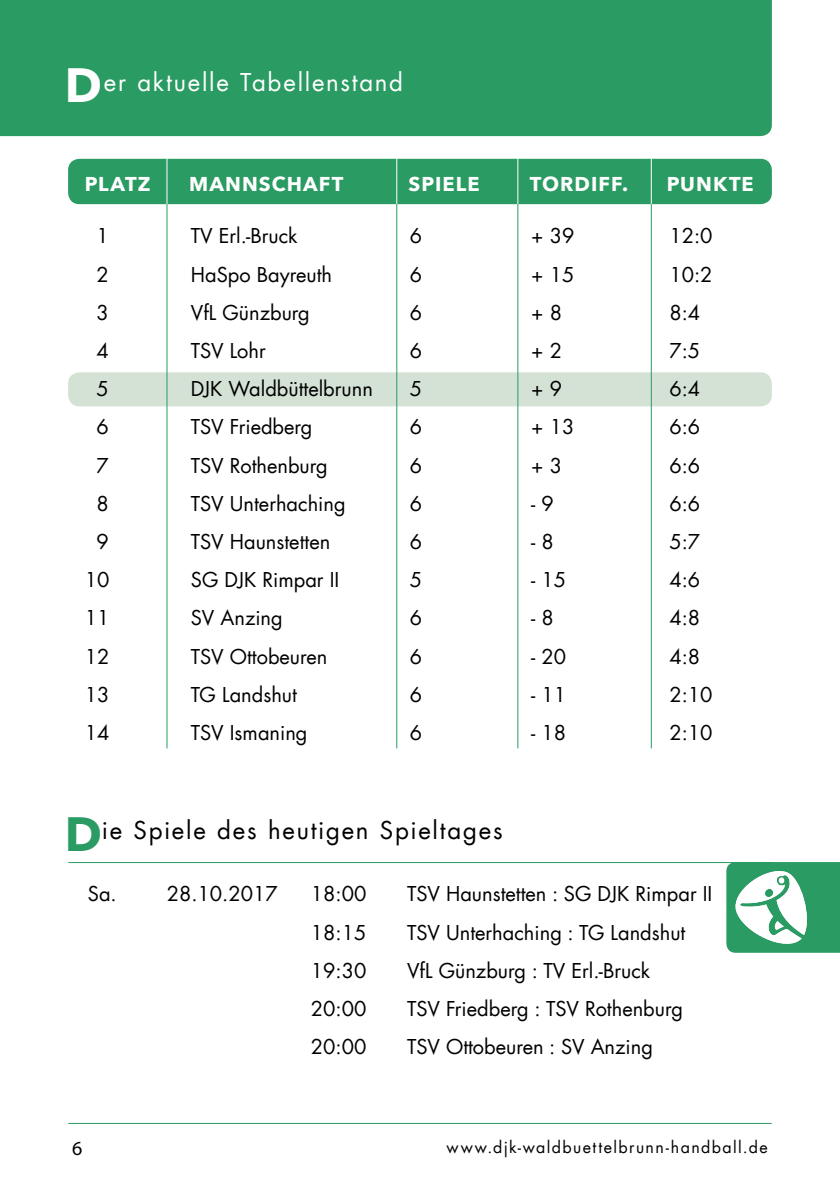
<style>
.page{position:relative;width:840px;height:1191px;background:#fff}
.page>*{position:absolute;margin:0;border:0;box-sizing:border-box;transform-origin:0 0}
.t1{font:24px "Futura Com";letter-spacing:.07em;color:#000}
.t2{font:24px "Futura Com";letter-spacing:.08em;color:#fff}
.t3{font:20px "Futura Com";color:#000}
.t4{font:700 20px "Avenir Next";letter-spacing:.055em;color:#fff}
.t5{font:20px "Myriad Pro";color:#000}
.t6{font:16px "Futura Com";letter-spacing:.09em;color:#000}
.s1{font-family:"Avenir Next";font-weight:700;font-size:48px}
.s2{font-family:"Avenir Next";font-weight:700;font-size:48px;color:#2a9b62}
</style>
<div class="page">
<hr style="left:69px;top:1123px;width:702px;height:1px;background:#2a9b62">
<div style="left:68px;top:159px;width:703px;height:45px;background:#2a9b62;border-radius:11px"></div>
<div style="left:68px;top:372px;width:703px;height:34px;background:#d4e2d6;border-radius:11px"></div>
<hr style="left:166px;top:171px;width:1px;height:577px;background:#2a9b62">
<hr style="left:396px;top:171px;width:1px;height:577px;background:#2a9b62">
<hr style="left:517px;top:171px;width:1px;height:577px;background:#2a9b62">
<hr style="left:650px;top:171px;width:1px;height:577px;background:#2a9b62">
<hr style="left:166px;top:154px;width:1px;height:50px;background:#fff">
<hr style="left:396px;top:154px;width:1px;height:50px;background:#fff">
<hr style="left:517px;top:154px;width:1px;height:50px;background:#fff">
<hr style="left:650px;top:154px;width:1px;height:50px;background:#fff">
<hr style="left:69px;top:862px;width:702px;height:1px;background:#2a9b62">
<div style="left:0;top:0;width:771px;height:136px;background:#2a9b62"></div>
<svg style="left:726px;top:862px;width:113px;height:91px"></svg>
<p class="t2" style="left:65px;top:65px;width:340px"><span class="s1">D</span>er aktuelle Tabellenstand</p>
<p class="t4" style="left:85px;top:167px;width:67px">PLATZ</p>
<p class="t4" style="left:189px;top:167px;width:156px">MANNSCHAFT</p>
<p class="t4" style="left:408px;top:167px;width:72px">SPIELE</p>
<p class="t4" style="left:529px;top:167px;width:100px">TORDIFF.</p>
<p class="t4" style="left:666px;top:167px;width:89px">PUNKTE</p>
<p class="t3" style="left:96px;top:222px;width:14px">1</p>
<p class="t3" style="left:191px;top:222px;width:108px">TV Erl.-Bruck</p>
<p class="t3" style="left:409px;top:222px;width:14px">6</p>
<p class="t3" style="left:531px;top:222px;width:45px">+ 39</p>
<p class="t3" style="left:669px;top:222px;width:45px">12:0</p>
<p class="t3" style="left:96px;top:260px;width:14px">2</p>
<p class="t3" style="left:191px;top:260px;width:143px">HaSpo Bayreuth</p>
<p class="t3" style="left:409px;top:260px;width:14px">6</p>
<p class="t3" style="left:531px;top:260px;width:45px">+ 15</p>
<p class="t3" style="left:669px;top:260px;width:45px">10:2</p>
<p class="t3" style="left:96px;top:299px;width:14px">3</p>
<p class="t3" style="left:191px;top:299px;width:120px">VfL Günzburg</p>
<p class="t3" style="left:409px;top:299px;width:14px">6</p>
<p class="t3" style="left:531px;top:299px;width:32px">+ 8</p>
<p class="t3" style="left:669px;top:299px;width:32px">8:4</p>
<p class="t3" style="left:96px;top:337px;width:14px">4</p>
<p class="t3" style="left:191px;top:337px;width:76px">TSV Lohr</p>
<p class="t3" style="left:409px;top:337px;width:14px">6</p>
<p class="t3" style="left:531px;top:337px;width:32px">+ 2</p>
<p class="t3" style="left:669px;top:337px;width:32px">7:5</p>
<p class="t3" style="left:96px;top:375px;width:61px">5 D</p>
<p class="t3" style="left:204px;top:375px;width:170px">JK Waldbüttelbrunn</p>
<p class="t3" style="left:409px;top:375px;width:14px">5</p>
<p class="t3" style="left:531px;top:375px;width:32px">+ 9</p>
<p class="t3" style="left:669px;top:375px;width:32px">6:4</p>
<p class="t3" style="left:96px;top:413px;width:14px">6</p>
<p class="t3" style="left:191px;top:413px;width:123px">TSV Friedberg</p>
<p class="t3" style="left:409px;top:413px;width:14px">6</p>
<p class="t3" style="left:531px;top:413px;width:45px">+ 13</p>
<p class="t3" style="left:669px;top:413px;width:32px">6:6</p>
<p class="t3" style="left:96px;top:451px;width:14px">7</p>
<p class="t3" style="left:191px;top:451px;width:138px">TSV Rothenburg</p>
<p class="t3" style="left:409px;top:451px;width:14px">6</p>
<p class="t3" style="left:531px;top:451px;width:32px">+ 3</p>
<p class="t3" style="left:669px;top:451px;width:32px">6:6</p>
<p class="t3" style="left:96px;top:489px;width:14px">8</p>
<p class="t3" style="left:191px;top:489px;width:156px">TSV Unterhaching</p>
<p class="t3" style="left:409px;top:489px;width:14px">6</p>
<p class="t3" style="left:531px;top:489px;width:24px">- 9</p>
<p class="t3" style="left:669px;top:489px;width:32px">6:6</p>
<p class="t3" style="left:96px;top:528px;width:14px">9</p>
<p class="t3" style="left:191px;top:528px;width:141px">TSV Haunstetten</p>
<p class="t3" style="left:409px;top:528px;width:14px">6</p>
<p class="t3" style="left:531px;top:528px;width:24px">- 8</p>
<p class="t3" style="left:669px;top:528px;width:32px">5:7</p>
<p class="t3" style="left:85px;top:566px;width:26px">10</p>
<p class="t3" style="left:191px;top:566px;width:143px">SG DJK Rimpar II</p>
<p class="t3" style="left:409px;top:566px;width:14px">5</p>
<p class="t3" style="left:531px;top:566px;width:36px">- 15</p>
<p class="t3" style="left:669px;top:566px;width:32px">4:6</p>
<p class="t3" style="left:85px;top:604px;width:26px">11</p>
<p class="t3" style="left:191px;top:604px;width:93px">SV Anzing</p>
<p class="t3" style="left:409px;top:604px;width:14px">6</p>
<p class="t3" style="left:531px;top:604px;width:24px">- 8</p>
<p class="t3" style="left:669px;top:604px;width:32px">4:8</p>
<p class="t3" style="left:85px;top:642px;width:26px">12</p>
<p class="t3" style="left:191px;top:642px;width:138px">TSV Ottobeuren</p>
<p class="t3" style="left:409px;top:642px;width:14px">6</p>
<p class="t3" style="left:531px;top:642px;width:36px">- 20</p>
<p class="t3" style="left:669px;top:642px;width:32px">4:8</p>
<p class="t3" style="left:85px;top:680px;width:26px">13</p>
<p class="t3" style="left:191px;top:680px;width:108px">TG Landshut</p>
<p class="t3" style="left:409px;top:680px;width:14px">6</p>
<p class="t3" style="left:531px;top:680px;width:36px">- 11</p>
<p class="t3" style="left:669px;top:680px;width:45px">2:10</p>
<p class="t3" style="left:85px;top:719px;width:26px">14</p>
<p class="t3" style="left:191px;top:719px;width:118px">TSV Ismaning</p>
<p class="t3" style="left:409px;top:719px;width:14px">6</p>
<p class="t3" style="left:531px;top:719px;width:36px">- 18</p>
<p class="t3" style="left:669px;top:719px;width:45px">2:10</p>
<p class="t1" style="left:65px;top:814px;width:439px"><span class="s2">D</span>ie Spiele des heutigen Spieltages</p>
<p class="t3" style="left:88px;top:880px;width:30px">Sa.</p>
<p class="t3" style="left:167px;top:880px;width:112px">28.10.2017</p>
<p class="t3" style="left:311px;top:880px;width:57px">18:00</p>
<p class="t3" style="left:407px;top:880px;width:300px">TSV Haunstetten : SG DJK Rimpar II</p>
<p class="t3" style="left:311px;top:918px;width:57px">18:15</p>
<p class="t3" style="left:407px;top:918px;width:280px">TSV Unterhaching : TG Landshut</p>
<p class="t3" style="left:311px;top:956px;width:57px">19:30</p>
<p class="t3" style="left:407px;top:956px;width:244px">VfL Günzburg : TV Erl.-Bruck</p>
<p class="t3" style="left:311px;top:994px;width:57px">20:00</p>
<p class="t3" style="left:407px;top:994px;width:277px">TSV Friedberg : TSV Rothenburg</p>
<p class="t3" style="left:311px;top:1033px;width:57px">20:00</p>
<p class="t3" style="left:407px;top:1033px;width:247px">TSV Ottobeuren : SV Anzing</p>
<p class="t5" style="left:72px;top:1136px;width:12px">6</p>
<p class="t6" style="left:446px;top:1136px;width:322px">www.djk-waldbuettelbrunn-handball.de</p>
</div>
